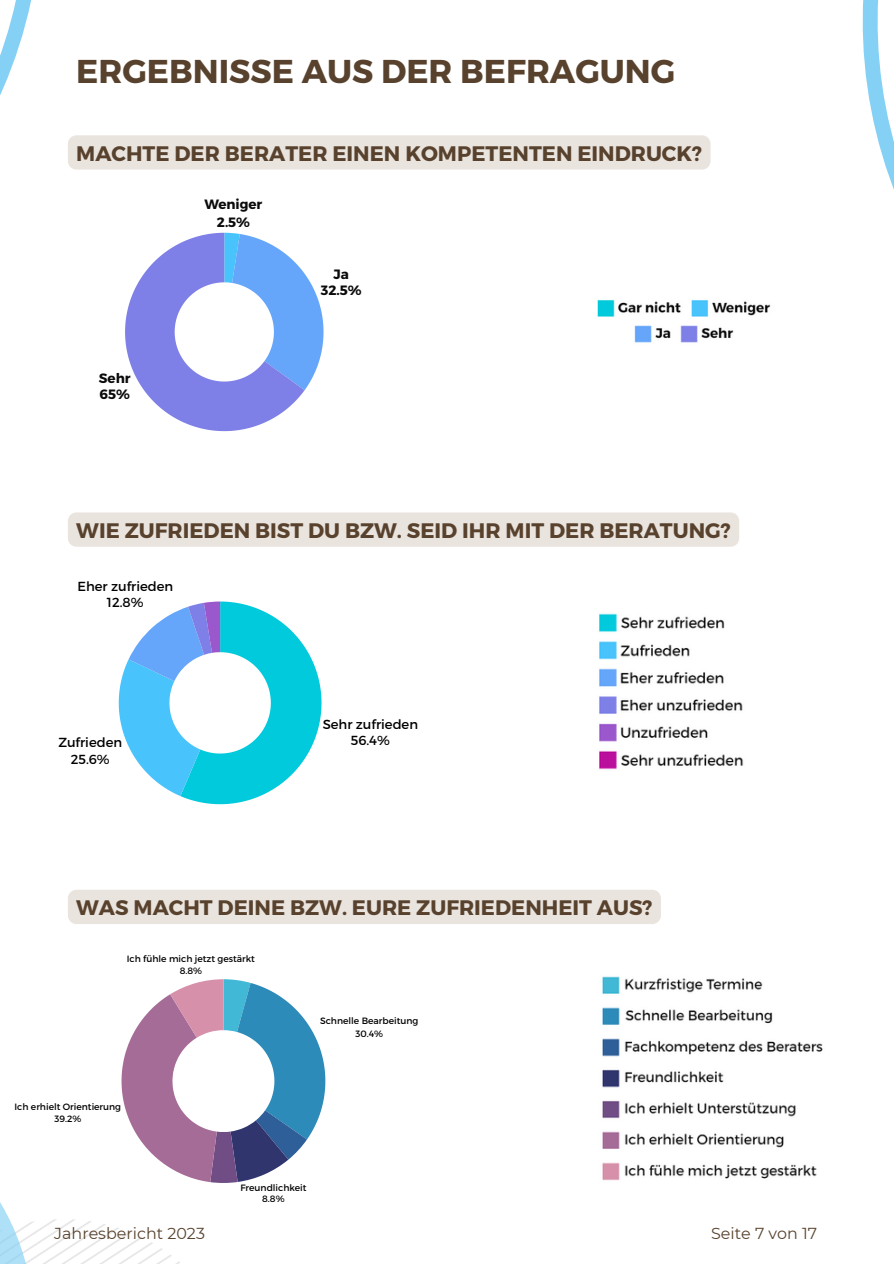
<style>
.page{position:relative;width:894px;height:1264px;background:#fff}
.page>*{position:absolute;margin:0;border:0;box-sizing:border-box;transform-origin:0 0}
.t1{font:700 33px "Montserrat";color:#58422d}
.t2{font:700 21px "Montserrat";color:#58422d}
.t3{font:15.9px "Montserrat";color:#58422d}
.t4{font:700 13.5px/16.4px "Montserrat";color:#0b0b0b;text-align:center}
.t5{font:13.05px/16.2px "Montserrat";color:#000;text-align:center}
.t6{font:9.15px/12.5px "Montserrat";color:#000;text-align:center}
</style>
<div class="page">
<svg style="left:238px;top:233px;width:85px;height:198px"></svg>
<svg style="left:0;top:979px;width:325px;height:284px"></svg>
<svg style="left:119px;top:601px;width:202px;height:203px"></svg>
<svg style="left:0;top:0;width:238px;height:547px"></svg>
<svg style="left:686px;top:0;width:207px;height:547px"></svg>
<img style="left:599px;top:613px;width:145px;height:157px">
<img style="left:602px;top:976px;width:221px;height:205px">
<img style="left:597px;top:281px;width:180px;height:65px">
<div style="left:68px;top:890px;width:592px;height:34px;background:#eae4df"></div>
<div style="left:68px;top:512px;width:671px;height:34px;background:#eae4df"></div>
<div style="left:68px;top:135px;width:642px;height:35px;background:#eae4df"></div>
<h1 class="t1" style="left:76px;top:49px;width:600px">ERGEBNISSE AUS DER BEFRAGUNG</h1>
<p class="t2" style="left:76px;top:140px;width:627px">MACHTE DER BERATER EINEN KOMPETENTEN EINDRUCK?</p>
<p class="t4" style="left:99px;top:369px;width:33px;text-align:left">Sehr<br>65%</p>
<p class="t4" style="left:204px;top:194px;width:59px;line-height:17.9px">Weniger<br>2.5%</p>
<p class="t4" style="left:321px;top:265px;width:42px">Ja<br>32.5%</p>
<p class="t2" style="left:76px;top:517px;width:655px">WIE ZUFRIEDEN BIST DU BZW. SEID IHR MIT DER BERATUNG?</p>
<p class="t5" style="left:77px;top:577px;width:97px">Eher zufrieden<br>12.8%</p>
<p class="t5" style="left:322px;top:715px;width:97px">Sehr zufrieden</p>
<p class="t5" style="left:58px;top:734px;width:65px">Zufrieden</p>
<p class="t5" style="left:351px;top:731px;width:41px">56.4%</p>
<p class="t5" style="left:71px;top:750px;width:40px">25.6%</p>
<p class="t2" style="left:76px;top:894px;width:577px">WAS MACHT DEINE BZW. EURE ZUFRIEDENHEIT AUS?</p>
<p class="t6" style="left:127px;top:951px;width:130px">Ich fühle mich jetzt gestärkt<br>8.8%</p>
<p class="t6" style="left:320px;top:1014px;width:100px">Schnelle Bearbeitung<br>30.4%</p>
<p class="t6" style="left:15px;top:1099px;width:108px">Ich erhielt Orientierung<br>39.2%</p>
<p class="t6" style="left:240px;top:1181px;width:68px;line-height:11.6px">Freundlichkeit<br>8.8%</p>
<p class="t3" style="left:54px;top:1223px;width:152px">Jahresbericht 2023</p>
<p class="t3" style="left:711px;top:1223px;width:107px">Seite 7 von 17</p>
</div>
